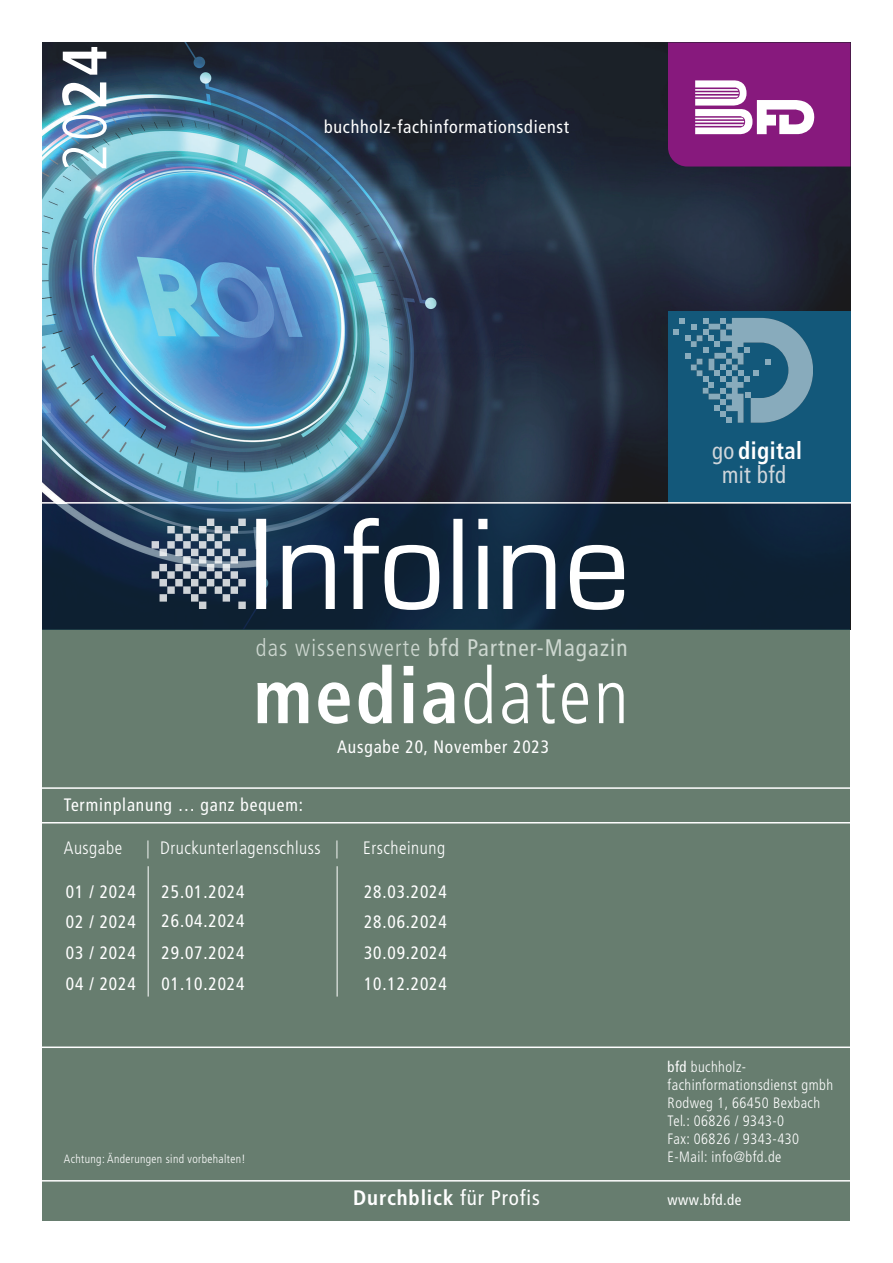
<style>
.page{position:relative;width:893px;height:1263px;background:#fff}
.page>*{position:absolute;margin:0;border:0;box-sizing:border-box;transform-origin:0 0}
.t1{font:700 condensed 78px "Frutiger LT Pro";letter-spacing:.035em;color:#fff}
.t2{font:300 condensed 62.4px "Frutiger LT Pro";color:#fff}
.t3{font:condensed 24px "Frutiger LT Pro";letter-spacing:.05em;color:#cdd7d0;scale:.96 1}
.t4{font:condensed 24px/24px "Frutiger LT Pro";letter-spacing:.02em;color:#d0d6db;text-align:center;scale:.94 1}
.t5{font:700 condensed 21px "Frutiger LT Pro";letter-spacing:.04em;color:#fff}
.t6{font:condensed 18px/30.8px "Frutiger LT Pro";letter-spacing:.05em;color:#fff;text-align:justify;scale:.96 1}
.t7{font:300 condensed 18px "Frutiger LT Pro";letter-spacing:.03em;color:#fff}
.t8{font:condensed 18px "Frutiger LT Pro";letter-spacing:.05em;color:#fff}
.t9{font:300 condensed 15px/18px "Frutiger LT Pro";letter-spacing:.03em;color:#fff}
.t10{font:condensed 15px "Frutiger LT Pro";letter-spacing:.03em;color:#fff}
.t11{font:300 condensed 12px "Frutiger LT Pro";letter-spacing:.03em;color:#fff}
.s1{font-weight:700}
.s2{font-weight:700;color:#fff}
.s3{font-weight:300}
.s4{font-weight:400}
</style>
<div class="page">
<img style="left:43px;top:43px;width:807px;height:459px">
<svg style="left:668px;top:43px;width:182px;height:124px;background:#983b8f"></svg>
<div style="left:43px;top:629px;width:807px;height:591px;background:#677d6f"></div>
<hr style="left:26px;top:1180px;width:867px;height:1px;background:#fff">
<hr style="left:26px;top:787px;width:843px;height:2px;background:#fff">
<hr style="left:148px;top:866px;width:1px;height:130px;background:#fff">
<div style="left:668px;top:311px;width:182px;height:192px;background:#13587a"></div>
<svg style="left:673px;top:318px;width:140px;height:105px"></svg>
<svg style="left:43px;top:504px;width:807px;height:125px;background:#10253b"></svg>
<svg style="left:256px;top:518px;width:368px;height:92px"></svg>
<hr style="left:26px;top:822px;width:843px;height:1px;background:#fff">
<hr style="left:26px;top:1046px;width:843px;height:2px;background:#fff">
<hr style="left:26px;top:502px;width:867px;height:2px;background:#fff">
<svg style="left:152px;top:519px;width:94px;height:90px;background:#57697b"></svg>
<hr style="left:337px;top:866px;width:1px;height:130px;background:#fff">
<h2 class="t2" style="left:49px;top:172px;width:129px;rotate:-90deg">20<span class="s1">24</span></h2>
<p class="t8" style="left:324px;top:116px;width:246px">buchholz-fachinformationsdienst</p>
<h3 class="t4" style="left:712px;top:439px;width:97px">go <span class="s2">digital </span>mit bfd</h3>
<h3 class="t3" style="left:256px;top:634px;width:389px"><span class="s3">das wissenswerte</span> bfd Partner-Magazin</h3>
<h1 class="t1" style="left:254px;top:650px;width:376px">media<span class="s3">daten</span></h1>
<p class="t6" style="left:64px;top:789px;width:251px">Terminplanung … ganz bequem:</p>
<p class="t6" style="left:337px;top:732px;width:222px">Ausgabe 20, November 2023</p>
<p class="t7" style="left:64px;top:837px;width:60px">Ausgabe</p>
<p class="t7" style="left:146px;top:837px;width:194px">| Druckunterlagenschluss |</p>
<p class="t7" style="left:363px;top:837px;width:83px">Erscheinung</p>
<p class="t6" style="left:66px;top:876px;width:74px">01 / 2024<br>02 / 2024<br>03 / 2024<br>04 / 2024</p>
<p class="t6" style="left:162px;top:877px;width:88px;line-height:29.4px">25.01.2024<br>26.04.2024</p>
<p class="t6" style="left:162px;top:936px;width:88px;line-height:31.8px">29.07.2024<br>01.10.2024</p>
<p class="t11" style="left:64px;top:1152px;width:183px">Achtung: Änderungen sind vorbehalten!</p>
<p class="t6" style="left:364px;top:876px;width:88px">28.03.2024<br>28.06.2024<br>30.09.2024<br>10.12.2024</p>
<p class="t5" style="left:353px;top:1185px;width:188px">Durchblick <span class="s4">für Profis</span></p>
<p class="t9" style="left:668px;top:1058px;width:167px"><span class="s4">bfd</span> buchholz&shy;fachinformationsdienst gmbh<br>Rodweg 1, 66450 Bexbach<br>Tel.: 06826 / 9343-0<br>Fax: 06826 / 9343-430<br>E-Mail: info@bfd.de</p>
<p class="t10" style="left:668px;top:1191px;width:75px">www.bfd.de</p>
</div>
